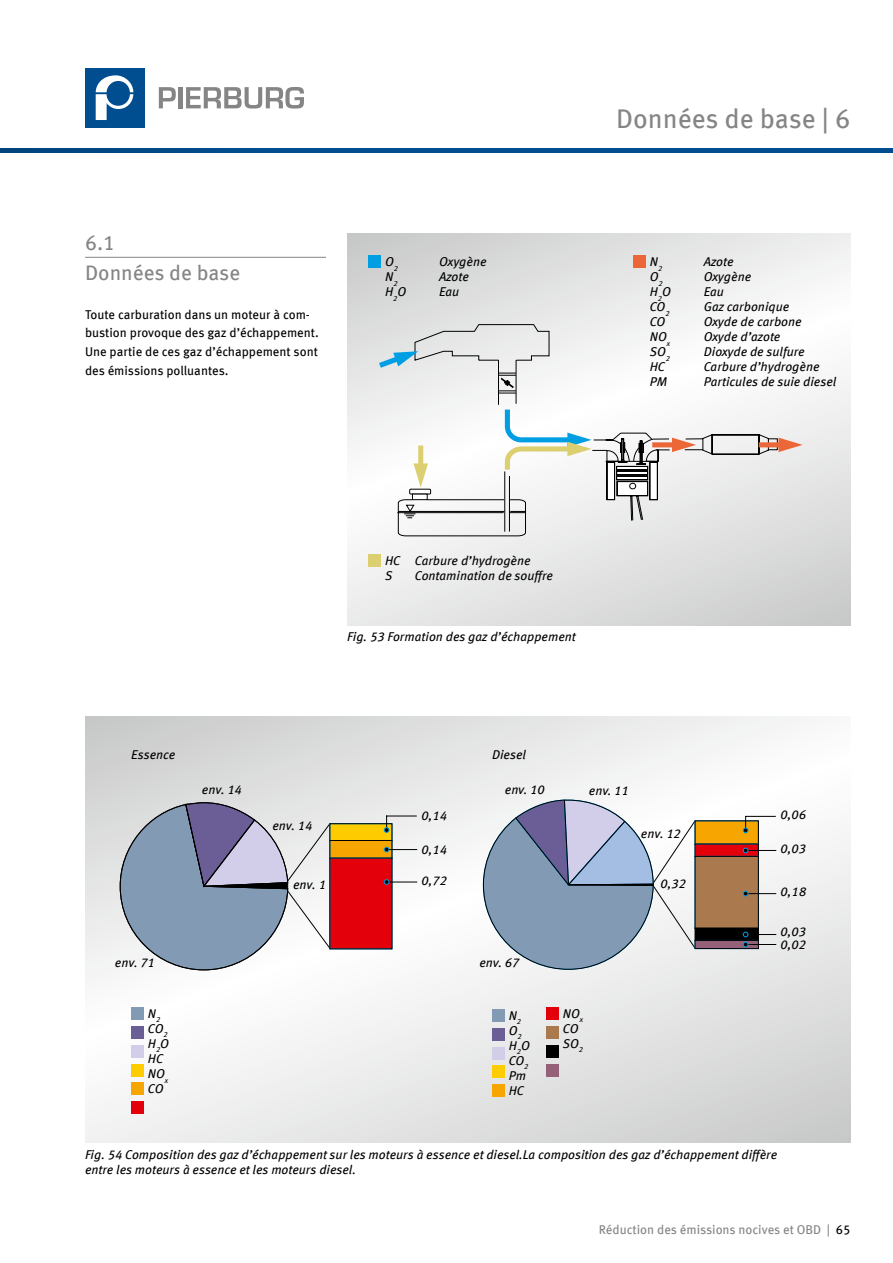
<style>
.page{position:relative;width:893px;height:1263px;background:#fff}
.page>*{position:absolute;margin:0;border:0;box-sizing:border-box;transform-origin:0 0}
.t1{font:27px "Meta OFC";color:#868585}
.t2{font:21px/30px "Meta OFC";color:#868585}
.t3{font:italic 12.75px/15px "Meta OFC";color:#000}
.t4{font:12.75px/18.8px "Meta OFC";color:#000}
.t5{font:12.75px "Meta OFC";color:#868585}
.s1{color:#000}
</style>
<div class="page">
<div style="left:85px;top:68px;width:60px;height:60px;background:#004e90"></div>
<svg style="left:96px;top:75px;width:37px;height:45px"></svg>
<svg style="left:159px;top:87px;width:17px;height:21px"></svg>
<hr style="left:179px;top:87px;width:4px;height:21px;background:#868585">
<svg style="left:186px;top:87px;width:118px;height:22px"></svg>
<svg style="left:0;top:149px;width:893px;height:3px"></svg>
<svg style="left:85px;top:717px;width:765px;height:425px"></svg>
<hr style="left:85px;top:257px;width:241px;height:1px;background:#868585">
<svg style="left:347px;top:234px;width:503px;height:391px"></svg>
<svg style="left:373px;top:324px;width:430px;height:213px"></svg>
<div style="left:369px;top:255px;width:12px;height:13px;background:#009ee3"></div>
<div style="left:633px;top:255px;width:13px;height:13px;background:#ec6737"></div>
<div style="left:369px;top:554px;width:12px;height:13px;background:#dccf70"></div>
<svg style="left:119px;top:802px;width:212px;height:169px"></svg>
<div style="left:329px;top:823px;width:63px;height:18px;background:#fc0"></div>
<div style="left:329px;top:823px;width:63px;height:18px;border:1px solid #000"></div>
<div style="left:329px;top:840px;width:63px;height:19px;background:#f7a500"></div>
<div style="left:329px;top:840px;width:63px;height:19px;border:1px solid #000"></div>
<div style="left:329px;top:857px;width:63px;height:92px;background:#e3000b"></div>
<div style="left:329px;top:857px;width:63px;height:92px;border:1px solid #000"></div>
<hr style="left:386px;top:815px;width:31px;height:1px;background:#000">
<svg style="left:384px;top:816px;width:5px;height:17px"></svg>
<hr style="left:387px;top:881px;width:30px;height:1px;background:#000">
<svg style="left:384px;top:879px;width:5px;height:6px"></svg>
<hr style="left:387px;top:849px;width:30px;height:1px;background:#000">
<svg style="left:384px;top:847px;width:5px;height:5px"></svg>
<svg style="left:483px;top:799px;width:213px;height:171px"></svg>
<div style="left:695px;top:820px;width:64px;height:25px;background:#f7a500"></div>
<svg style="left:695px;top:843px;width:64px;height:14px"></svg>
<div style="left:695px;top:856px;width:64px;height:73px;background:#aa794e"></div>
<div style="left:695px;top:856px;width:64px;height:73px;border:1px solid #000"></div>
<div style="left:695px;top:928px;width:63px;height:13px;background:#000"></div>
<div style="left:695px;top:927px;width:64px;height:14px;border:1px solid #000"></div>
<div style="left:695px;top:940px;width:64px;height:9px;background:#946179"></div>
<div style="left:695px;top:940px;width:64px;height:9px;border:1px solid #000"></div>
<hr style="left:745px;top:816px;width:31px;height:1px;background:#000">
<svg style="left:743px;top:816px;width:5px;height:17px"></svg>
<hr style="left:746px;top:944px;width:30px;height:1px;background:#000">
<hr style="left:746px;top:934px;width:30px;height:1px;background:#000">
<svg style="left:743px;top:932px;width:5px;height:15px"></svg>
<hr style="left:746px;top:893px;width:30px;height:1px;background:#000">
<svg style="left:743px;top:891px;width:5px;height:5px"></svg>
<hr style="left:746px;top:850px;width:30px;height:1px;background:#000">
<svg style="left:743px;top:848px;width:5px;height:5px"></svg>
<div style="left:131px;top:1007px;width:13px;height:13px;background:#839ab5"></div>
<div style="left:131px;top:1026px;width:13px;height:13px;background:#6b5e97"></div>
<div style="left:131px;top:1045px;width:13px;height:12px;background:#d2cde8"></div>
<div style="left:131px;top:1064px;width:13px;height:12px;background:#fc0"></div>
<div style="left:131px;top:1082px;width:13px;height:13px;background:#f7a500"></div>
<div style="left:131px;top:1101px;width:13px;height:13px;background:#e3000b"></div>
<div style="left:492px;top:1009px;width:13px;height:13px;background:#839ab5"></div>
<div style="left:492px;top:1028px;width:13px;height:12px;background:#6b5e97"></div>
<div style="left:492px;top:1047px;width:13px;height:12px;background:#d2cde8"></div>
<div style="left:492px;top:1065px;width:13px;height:13px;background:#fc0"></div>
<div style="left:492px;top:1084px;width:13px;height:13px;background:#f7a500"></div>
<div style="left:546px;top:1007px;width:13px;height:13px;background:#e3000b"></div>
<div style="left:546px;top:1026px;width:13px;height:13px;background:#aa794e"></div>
<div style="left:546px;top:1045px;width:13px;height:12px;background:#000"></div>
<div style="left:546px;top:1064px;width:13px;height:12px;background:#946179"></div>
<h2 class="t2" style="left:85px;top:228px;width:157px">6.1<br>Données de base</h2>
<p class="t4" style="left:85px;top:305px;width:235px">Toute carburation dans un moteur à com&shy;bustion provoque des gaz d’échappement.<br>Une partie de ces gaz d’échappement sont des émissions polluantes.</p>
<p class="t3" style="left:385px;top:254px;width:15px">O<sub>2</sub></p>
<p class="t3" style="left:439px;top:254px;width:49px">Oxygène</p>
<p class="t3" style="left:385px;top:269px;width:14px">N<sub>2</sub></p>
<p class="t3" style="left:439px;top:269px;width:31px">Azote</p>
<p class="t3" style="left:385px;top:284px;width:23px">H<sub>2</sub>O</p>
<p class="t3" style="left:439px;top:284px;width:22px">Eau</p>
<h1 class="t1" style="left:616px;top:101px;width:236px">Données de base | 6</h1>
<p class="t3" style="left:650px;top:254px;width:14px">N<sub>2</sub></p>
<p class="t3" style="left:704px;top:254px;width:31px">Azote</p>
<p class="t3" style="left:650px;top:269px;width:15px">O<sub>2</sub></p>
<p class="t3" style="left:704px;top:269px;width:49px">Oxygène</p>
<p class="t3" style="left:650px;top:284px;width:23px">H<sub>2</sub>O</p>
<p class="t3" style="left:704px;top:284px;width:22px">Eau</p>
<p class="t3" style="left:650px;top:299px;width:21px">CO<sub>2</sub></p>
<p class="t3" style="left:704px;top:299px;width:87px">Gaz carbonique</p>
<p class="t3" style="left:650px;top:314px;width:17px">CO</p>
<p class="t3" style="left:704px;top:314px;width:99px">Oxyde de carbone</p>
<p class="t3" style="left:650px;top:329px;width:22px">NO<sub>x</sub></p>
<p class="t3" style="left:704px;top:329px;width:78px">Oxyde d’azote</p>
<p class="t3" style="left:650px;top:344px;width:22px">SO<sub>2</sub></p>
<p class="t3" style="left:704px;top:344px;width:102px">Dioxyde de sulfure</p>
<p class="t3" style="left:650px;top:359px;width:17px">HC</p>
<p class="t3" style="left:704px;top:359px;width:117px">Carbure d’hydrogène</p>
<p class="t3" style="left:650px;top:374px;width:19px">PM</p>
<p class="t3" style="left:704px;top:374px;width:134px">Particules de suie diesel</p>
<p class="t3" style="left:385px;top:553px;width:147px">HC Carbure d’hydrogène<br>S</p>
<p class="t3" style="left:415px;top:568px;width:140px">Contamination de souffre</p>
<p class="t3" style="left:347px;top:629px;width:230px">Fig. 53 Formation des gaz d’échappement</p>
<p class="t3" style="left:131px;top:747px;width:46px">Essence</p>
<p class="t3" style="left:492px;top:747px;width:35px">Diesel</p>
<p class="t3" style="left:202px;top:782px;width:41px">env. 14</p>
<p class="t3" style="left:272px;top:818px;width:41px">env. 14</p>
<p class="t3" style="left:505px;top:782px;width:41px">env. 10</p>
<p class="t3" style="left:589px;top:783px;width:41px">env. 11</p>
<p class="t3" style="left:421px;top:808px;width:27px">0,14</p>
<p class="t3" style="left:293px;top:878px;width:34px">env. 1</p>
<p class="t3" style="left:421px;top:842px;width:27px">0,14</p>
<p class="t3" style="left:421px;top:874px;width:27px">0,72</p>
<p class="t3" style="left:641px;top:826px;width:41px">env. 12</p>
<p class="t3" style="left:660px;top:876px;width:27px">0,32</p>
<p class="t3" style="left:115px;top:955px;width:41px">env. 71</p>
<p class="t3" style="left:479px;top:955px;width:41px">env. 67</p>
<p class="t3" style="left:148px;top:1006px;width:23px">N<sub>2<br></sub>CO<sub>2<br></sub>H<sub>2</sub>O<br>HC<br>NO<sub>x<br></sub>CO</p>
<p class="t3" style="left:509px;top:1008px;width:23px">N<sub>2<br></sub>O<sub>2<br></sub>H<sub>2</sub>O<br>CO<sub>2<br></sub>Pm<br>HC</p>
<p class="t3" style="left:563px;top:1006px;width:22px">NO<sub>x<br></sub>CO<br>SO<sub>2</sub></p>
<p class="t3" style="left:781px;top:807px;width:27px">0,06</p>
<p class="t3" style="left:781px;top:841px;width:27px">0,03</p>
<p class="t3" style="left:781px;top:884px;width:27px">0,18</p>
<p class="t3" style="left:781px;top:924px;width:27px;line-height:13.8px">0,03<br>0,02</p>
<p class="t3" style="left:85px;top:1147px;width:694px">Fig. 54 Composition des gaz d’échappement sur les moteurs à essence et diesel.La composition des gaz d’échappement diffère entre les moteurs à essence et les moteurs diesel.</p>
<p class="t5" style="left:599px;top:1222px;width:253px">Réduction des émissions nocives et OBD | <span class="s1">65</span></p>
</div>
